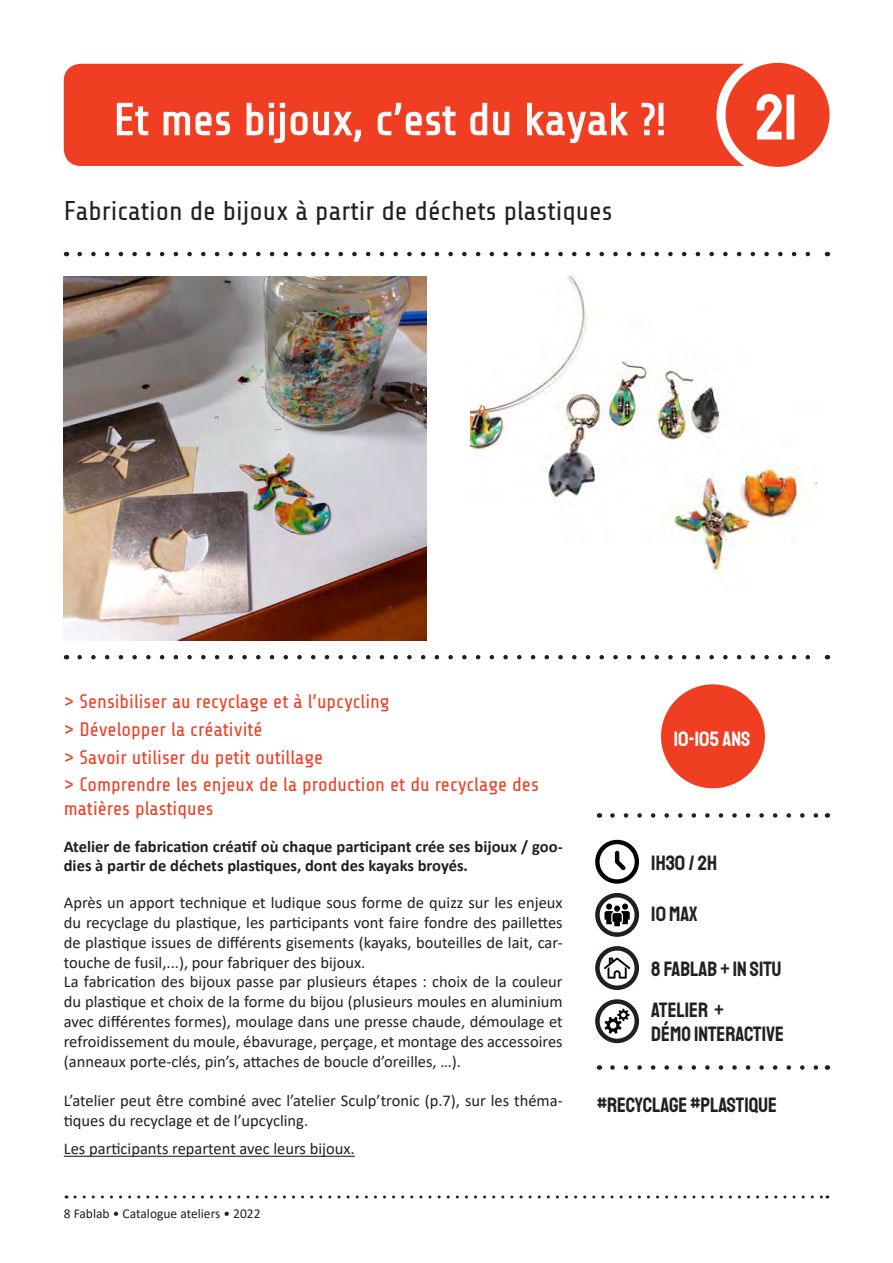
<style>
.page{position:relative;width:893px;height:1263px;background:#fff}
.page>*{position:absolute;margin:0;border:0;box-sizing:border-box;transform-origin:0 0}
.t1{font:64.5px "Staatliches";color:#fff}
.t2{font:45px "Share Tech";color:#fff}
.t3{font:27px "Share Tech";color:#231f20}
.INFOS_H2{font:21px "Staatliches";color:#231f20}
.AGE{font:21px "Staatliches";color:#fff}
.OBJECTIFS{font:19.5px/23.4px "Share Tech";color:#ef3e22}
.TEXTE{font:16.5px/19.8px "Calibri";color:#231f20;text-align:justify}
.CHAPO{font:700 16.5px/19.8px "Calibri";color:#231f20}
.TEXTE_SOULIGNE{font:16.5px "Calibri";color:#231f20}
.t4{font:13.5px "Calibri";color:#231f20}
</style>
<div class="page">
<div style="left:64px;top:64px;width:710px;height:102px;background:#ef3e22;border-radius:17px"></div>
<svg style="left:75px;top:1195px;width:753px;height:3px"></svg>
<div style="left:721px;top:58px;width:113px;height:113px;background:#ef3e22;border-radius:50%"></div>
<div style="left:716px;top:54px;width:122px;height:122px;border:9px solid #fff;border-radius:50%"></div>
<svg style="left:117px;top:103px;width:31px;height:32px"></svg>
<svg style="left:164px;top:112px;width:26px;height:23px"></svg>
<svg style="left:196px;top:112px;width:34px;height:23px"></svg>
<svg style="left:247px;top:103px;width:16px;height:32px"></svg>
<svg style="left:269px;top:103px;width:16px;height:40px"></svg>
<svg style="left:291px;top:112px;width:70px;height:30px"></svg>
<svg style="left:378px;top:103px;width:78px;height:32px"></svg>
<svg style="left:470px;top:103px;width:17px;height:32px"></svg>
<svg style="left:493px;top:112px;width:16px;height:23px"></svg>
<svg style="left:527px;top:103px;width:101px;height:40px"></svg>
<svg style="left:641px;top:103px;width:23px;height:32px"></svg>
<hr style="left:64px;top:1156px;width:291px;height:1px;background:#231f20">
<img style="left:64px;top:277px;width:362px;height:363px">
<svg style="left:595px;top:840px;width:44px;height:44px"></svg>
<svg style="left:604px;top:903px;width:26px;height:23px"></svg>
<div style="left:595px;top:893px;width:44px;height:44px;border:4px solid #231f20;border-radius:50%"></div>
<div style="left:595px;top:946px;width:44px;height:44px;border:4px solid #231f20;border-radius:50%"></div>
<svg style="left:604px;top:957px;width:26px;height:21px"></svg>
<svg style="left:612px;top:1065px;width:207px;height:5px"></svg>
<svg style="left:612px;top:813px;width:207px;height:5px"></svg>
<svg style="left:80px;top:655px;width:730px;height:4px"></svg>
<svg style="left:80px;top:252px;width:730px;height:4px"></svg>
<div style="left:656px;top:680px;width:113px;height:113px;background:#ef3e22;border-radius:50%"></div>
<div style="left:652px;top:675px;width:122px;height:122px;border:9px solid #fff;border-radius:50%"></div>
<div style="left:595px;top:999px;width:44px;height:44px;border:4px solid #231f20;border-radius:50%"></div>
<svg style="left:605px;top:1009px;width:25px;height:25px"></svg>
<img style="left:471px;top:277px;width:348px;height:296px">
<h1 class="t2" style="left:114px;top:96px;width:555px">Et mes bijoux, c’est du kayak ?!</h1>
<h1 class="t1" style="left:756px;top:75px;width:43px">21</h1>
<h2 class="t3" style="left:64px;top:196px;width:550px">Fabrication de bijoux à partir de déchets plastiques</h2>
<p class="OBJECTIFS" style="left:64px;top:691px;width:327px">&gt; Sensibiliser au recyclage et à l’upcycling</p>
<p class="OBJECTIFS" style="left:64px;top:718px;width:200px">&gt; Développer la créativité</p>
<p class="OBJECTIFS" style="left:64px;top:746px;width:261px">&gt; Savoir utiliser du petit outillage</p>
<p class="OBJECTIFS" style="left:64px;top:774px;width:476px">&gt; Comprendre les enjeux de la production et du recyclage des matières plastiques</p>
<p class="CHAPO" style="left:64px;top:836px;width:500px">Atelier de fabrication créatif où chaque participant crée ses bijoux / goo&shy;dies à partir de déchets plastiques, dont des kayaks broyés.</p>
<p class="TEXTE" style="left:64px;top:892px;width:500px">Après un apport technique et ludique sous forme de quizz sur les enjeux du recyclage du plastique, les participants vont faire fondre des paillettes de plastique issues de différents gisements (kayaks, bouteilles de lait, car&shy;touche de fusil,...), pour fabriquer des bijoux.</p>
<p class="TEXTE" style="left:64px;top:972px;width:500px">La fabrication des bijoux passe par plusieurs étapes : choix de la couleur du plastique et choix de la forme du bijou (plusieurs moules en aluminium avec différentes formes), moulage dans une presse chaude, démoulage et refroidissement du moule, ébavurage, perçage, et montage des accessoires (anneaux porte-clés, pin’s, attaches de boucle d’oreilles, …).</p>
<p class="TEXTE" style="left:64px;top:1090px;width:500px">L’atelier peut être combiné avec l’atelier Sculp’tronic (p.7), sur les théma&shy;tiques du recyclage et de l’upcycling.</p>
<p class="TEXTE_SOULIGNE" style="left:64px;top:1137px;width:293px">Les participants repartent avec leurs bijoux.</p>
<p class="t4" style="left:64px;top:1204px;width:198px">8 Fablab • Catalogue ateliers • 2022</p>
<p class="AGE" style="left:674px;top:725px;width:78px">10-105 ANS</p>
<p class="INFOS_H2" style="left:651px;top:849px;width:67px">1H30 / 2H</p>
<p class="INFOS_H2" style="left:651px;top:900px;width:48px">10 MAX</p>
<p class="INFOS_H2" style="left:651px;top:955px;width:132px">8 FABLAB + IN SITU</p>
<p class="INFOS_H2" style="left:651px;top:996px;width:74px">ATELIER +</p>
<p class="INFOS_H2" style="left:651px;top:1020px;width:134px">DÉMO INTERACTIVE</p>
<p class="INFOS_H2" style="left:597px;top:1091px;width:181px">#RECYCLAGE #PLASTIQUE</p>
</div>
